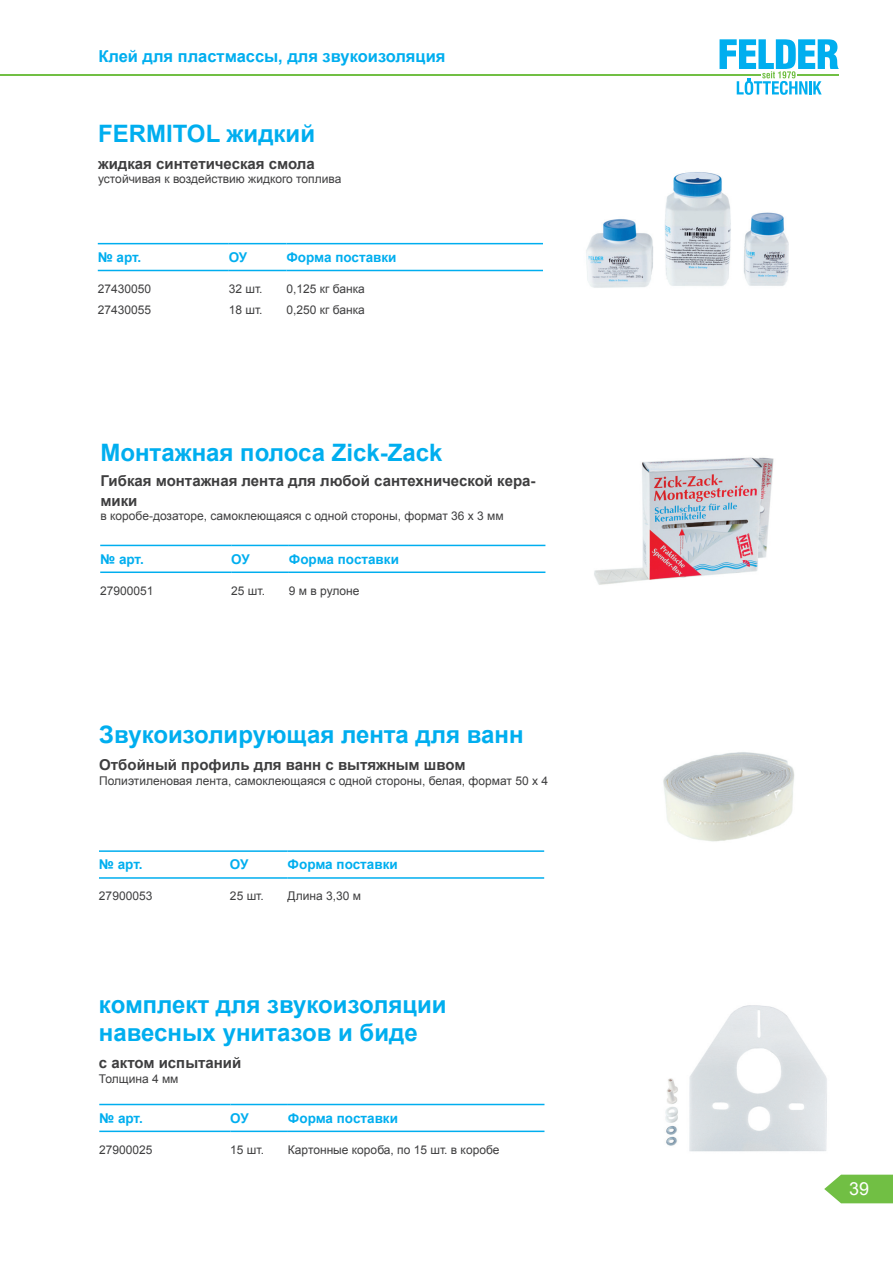
<style>
.page{position:relative;width:893px;height:1263px;background:#fff}
.page>*{position:absolute;margin:0;border:0;box-sizing:border-box;transform-origin:0 0}
.t1{font:700 24px/28.8px "Arial";color:#00aeef}
.t2{font:18px "Arial";color:#fff}
.t3{font:700 16.5px "Arial";color:#00aeef}
.t4{font:700 15px/19.8px "Arial";color:#3e3e3f}
.t5{font:700 13.5px "Arial";color:#00aeef}
.t6{font:12px "Arial";color:#3e3e3f}
</style>
<div class="page">
<svg style="left:824px;top:1175px;width:69px;height:28px"></svg>
<svg style="left:719px;top:39px;width:120px;height:56px"></svg>
<hr style="left:0;top:74px;width:761px;height:2px;background:#71bf44">
<hr style="left:798px;top:74px;width:41px;height:2px;background:#71bf44">
<hr style="left:98px;top:243px;width:131px;height:1px;background:#00aeef">
<hr style="left:229px;top:243px;width:57px;height:1px;background:#00aeef">
<hr style="left:286px;top:243px;width:257px;height:1px;background:#00aeef">
<hr style="left:98px;top:270px;width:131px;height:1px;background:#00aeef">
<hr style="left:229px;top:270px;width:57px;height:1px;background:#00aeef">
<hr style="left:286px;top:270px;width:257px;height:1px;background:#00aeef">
<hr style="left:100px;top:545px;width:131px;height:1px;background:#00aeef">
<hr style="left:231px;top:545px;width:58px;height:1px;background:#00aeef">
<hr style="left:289px;top:545px;width:256px;height:1px;background:#00aeef">
<hr style="left:100px;top:571px;width:131px;height:2px;background:#00aeef">
<hr style="left:231px;top:571px;width:58px;height:2px;background:#00aeef">
<hr style="left:289px;top:571px;width:256px;height:2px;background:#00aeef">
<img style="left:586px;top:172px;width:203px;height:116px">
<hr style="left:99px;top:850px;width:131px;height:2px;background:#00aeef">
<hr style="left:230px;top:850px;width:58px;height:2px;background:#00aeef">
<hr style="left:288px;top:850px;width:256px;height:2px;background:#00aeef">
<hr style="left:99px;top:877px;width:131px;height:2px;background:#00aeef">
<hr style="left:230px;top:877px;width:58px;height:2px;background:#00aeef">
<hr style="left:288px;top:877px;width:256px;height:2px;background:#00aeef">
<img style="left:594px;top:457px;width:180px;height:128px">
<img style="left:663px;top:752px;width:132px;height:90px">
<hr style="left:99px;top:1104px;width:131px;height:1px;background:#00aeef">
<hr style="left:230px;top:1104px;width:58px;height:1px;background:#00aeef">
<hr style="left:288px;top:1104px;width:256px;height:1px;background:#00aeef">
<hr style="left:99px;top:1130px;width:131px;height:2px;background:#00aeef">
<hr style="left:230px;top:1130px;width:58px;height:2px;background:#00aeef">
<hr style="left:288px;top:1130px;width:256px;height:2px;background:#00aeef">
<img style="left:665px;top:1005px;width:162px;height:147px">
<h3 class="t3" style="left:98px;top:45px;width:349px">Клей для пластмассы, для звукоизоляция</h3>
<h1 class="t1" style="left:98px;top:120px;width:218px">FERMITOL жидкий</h1>
<p class="t4" style="left:98px;top:154px;width:218px">жидкая синтетическая смола</p>
<p class="t6" style="left:98px;top:171px;width:245px">устойчивая к воздействию жидкого топлива</p>
<p class="t5" style="left:98px;top:248px;width:45px">№ арт.</p>
<p class="t5" style="left:229px;top:248px;width:20px">ОУ</p>
<p class="t5" style="left:286px;top:248px;width:112px">Форма поставки</p>
<p class="t6" style="left:98px;top:281px;width:55px">27430050</p>
<p class="t6" style="left:229px;top:281px;width:35px">32 шт.</p>
<p class="t6" style="left:286px;top:281px;width:80px">0,125 кг банка</p>
<p class="t6" style="left:98px;top:302px;width:55px">27430055</p>
<p class="t6" style="left:229px;top:302px;width:35px">18 шт.</p>
<p class="t6" style="left:286px;top:302px;width:80px">0,250 кг банка</p>
<h1 class="t1" style="left:100px;top:439px;width:343px">Монтажная полоса Zick-Zack</h1>
<p class="t4" style="left:100px;top:471px;width:437px">Гибкая монтажная лента для любой сантехнической кера&shy;мики</p>
<p class="t6" style="left:100px;top:508px;width:405px">в коробе-дозаторе, самоклеющаяся с одной стороны, формат 36 x 3 мм</p>
<p class="t5" style="left:100px;top:550px;width:45px">№ арт.</p>
<p class="t5" style="left:231px;top:550px;width:20px">ОУ</p>
<p class="t5" style="left:289px;top:550px;width:112px">Форма поставки</p>
<p class="t6" style="left:100px;top:582px;width:55px">27900051</p>
<p class="t6" style="left:231px;top:582px;width:35px">25 шт.</p>
<p class="t6" style="left:289px;top:582px;width:72px">9 м в рулоне</p>
<h1 class="t1" style="left:99px;top:721px;width:426px">Звукоизолирующая лента для ванн</h1>
<p class="t4" style="left:99px;top:755px;width:368px">Отбойный профиль для ванн с вытяжным швом</p>
<p class="t6" style="left:99px;top:772px;width:450px">Полиэтиленовая лента, самоклеющаяся с одной стороны, белая, формат 50 x 4</p>
<p class="t5" style="left:99px;top:856px;width:45px">№ арт.</p>
<p class="t5" style="left:230px;top:856px;width:20px">ОУ</p>
<p class="t5" style="left:288px;top:856px;width:112px">Форма поставки</p>
<p class="t6" style="left:99px;top:888px;width:55px">27900053</p>
<p class="t6" style="left:230px;top:888px;width:35px">25 шт.</p>
<p class="t6" style="left:288px;top:888px;width:75px">Длина 3,30 м</p>
<h1 class="t1" style="left:99px;top:990px;width:349px">комплект для звукоизоляции навесных унитазов и биде</h1>
<p class="t4" style="left:99px;top:1054px;width:144px">с актом испытаний</p>
<p class="t6" style="left:99px;top:1071px;width:81px">Толщина 4 мм</p>
<p class="t5" style="left:99px;top:1109px;width:45px">№ арт.</p>
<p class="t5" style="left:230px;top:1109px;width:20px">ОУ</p>
<p class="t5" style="left:288px;top:1109px;width:112px">Форма поставки</p>
<p class="t6" style="left:99px;top:1141px;width:55px">27900025</p>
<p class="t6" style="left:230px;top:1141px;width:35px">15 шт.</p>
<p class="t6" style="left:288px;top:1141px;width:213px">Картонные короба, по 15 шт. в коробе</p>
<h2 class="t2" style="left:849px;top:1177px;width:22px">39</h2>
</div>
